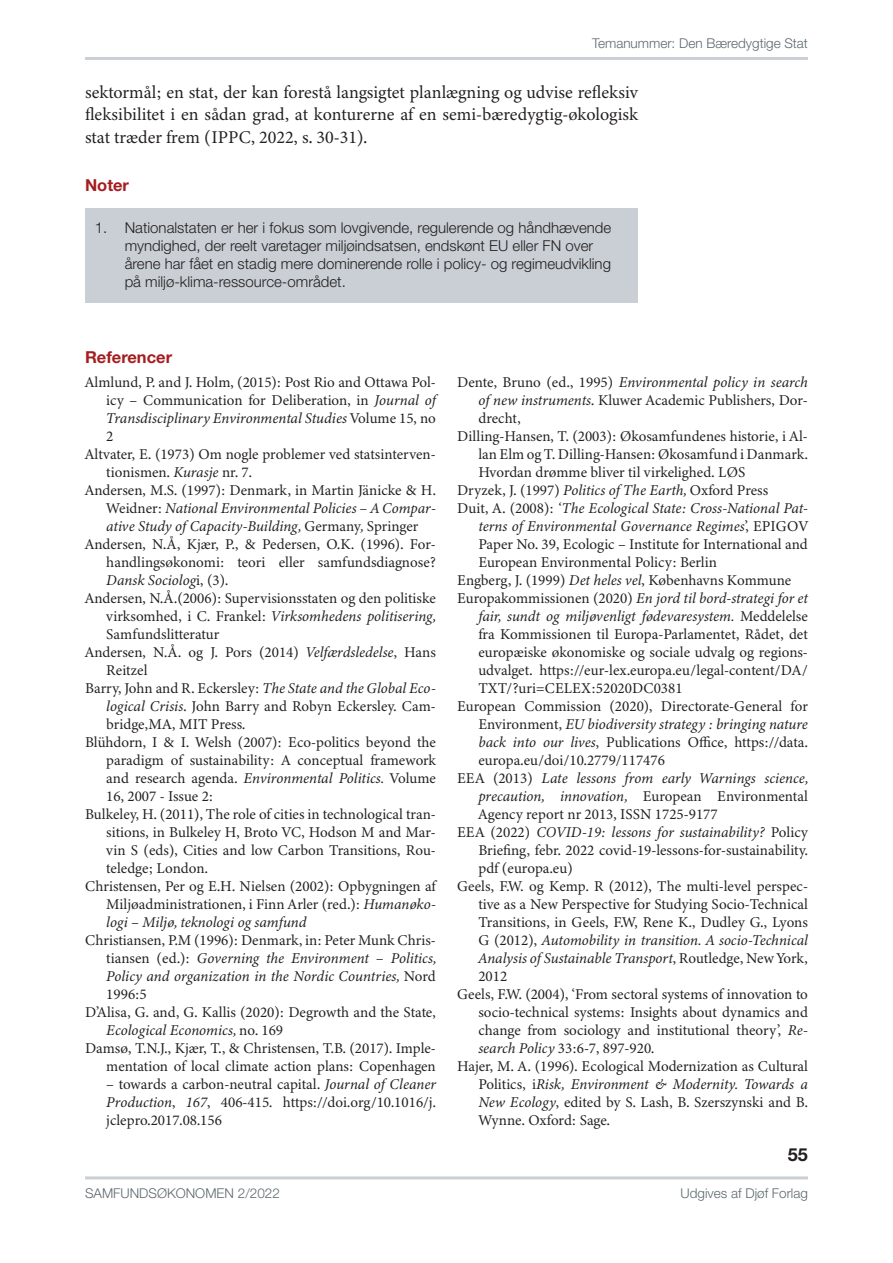
<style>
.page{position:relative;width:893px;height:1263px;background:#fff}
.page>*{position:absolute;margin:0;border:0;box-sizing:border-box;transform-origin:0 0}
.t1{font:18px/22.5px "Minion 3";color:#231f20;text-align:justify}
.t2{font:700 18px "Helvetica Neue LT Std";color:#231f20}
.t3{font:700 16.5px "Helvetica Neue LT Std";color:#a41d20}
.t4{font:15px/18px "Minion 3";color:#231f20;text-align:justify}
.t5{font:italic 15px "Minion 3";color:#231f20}
.t6{font:300 15px/18px "Helvetica Neue LT Std";color:#231f20}
.t7{font:300 13.5px "Helvetica Neue LT Std";color:#5e696f}
.s1{font-style:italic}
.s2{font-style:normal}
</style>
<div class="page">
<hr style="left:85px;top:1176px;width:723px;height:3px;background:#c9cfd4">
<hr style="left:85px;top:57px;width:723px;height:3px;background:#c9cfd4">
<div style="left:85px;top:208px;width:553px;height:95px;background:#c9cfd4"></div>
<p class="t7" style="left:592px;top:35px;width:217px">Temanummer: Den Bæredygtige Stat</p>
<p class="t1" style="left:85px;top:81px;width:554px">sektormål; en stat, der kan forestå langsigtet planlægning og udvise refleksiv fleksibilitet i en sådan grad, at konturerne af en semi-bæredygtig-økologisk stat træder frem (IPPC, 2022, s. 30-31).</p>
<p class="t3" style="left:85px;top:175px;width:46px">Noter</p>
<p class="t6" style="left:125px;top:219px;width:488px;text-indent:-30px">1. Nationalstaten er her i fokus som lovgivende, regulerende og håndhævende myndighed, der reelt varetager miljøindsatsen, endskønt EU eller FN over årene har fået en stadig mere dominerende rolle i policy- og regimeudvikling på miljø-klima-ressource-området.</p>
<p class="t3" style="left:85px;top:346px;width:89px">Referencer</p>
<p class="t4" style="left:85px;top:373px;width:352px">Almlund, P. and J. Holm, (2015): Post Rio and Ottawa Pol-</p>
<p class="t4" style="left:106px;top:391px;width:331px">icy – Communication for Deliberation, in <span class="s1">Journal of</span></p>
<p class="t5" style="left:106px;top:408px;width:331px">Transdisciplinary Environmental Studies <span class="s2">Volume 15, no</span></p>
<p class="t4" style="left:106px;top:427px;width:9px">2</p>
<p class="t4" style="left:85px;top:445px;width:352px">Altvater, E. (1973) Om nogle problemer ved statsinterven-</p>
<p class="t4" style="left:106px;top:463px;width:147px">tionismen. <span class="s1">Kurasje</span> nr. 7.</p>
<p class="t4" style="left:85px;top:481px;width:352px">Andersen, M.S. (1997): Denmark, in Martin Jänicke &amp; H.</p>
<p class="t5" style="left:106px;top:498px;width:331px"><span class="s2">Weidner:</span> National Environmental Policies – A Compar-</p>
<p class="t5" style="left:106px;top:516px;width:314px">ative Study of Capacity-Building, <span class="s2">Germany</span>, <span class="s2">Springer</span></p>
<p class="t4" style="left:85px;top:535px;width:352px">Andersen, N.Å, Kjær, P., &amp; Pedersen, O.K. (1996). For-</p>
<p class="t4" style="left:106px;top:553px;width:331px">handlingsøkonomi: teori eller samfundsdiagnose?</p>
<p class="t5" style="left:106px;top:570px;width:123px">Dansk Sociolog<span class="s2">i, (3).</span></p>
<p class="t4" style="left:85px;top:589px;width:352px">Andersen, N.Å.(2006): Supervisionsstaten og den politiske</p>
<p class="t5" style="left:106px;top:606px;width:331px"><span class="s2">virksomhed, i C. Frankel:</span> Virksomhedens politisering,</p>
<p class="t4" style="left:106px;top:625px;width:114px">Samfundslitteratur</p>
<p class="t4" style="left:85px;top:643px;width:352px">Andersen, N.Å. og J. Pors (2014) <span class="s1">Velfærdsledelse</span>, Hans</p>
<p class="t4" style="left:106px;top:661px;width:43px">Reitzel</p>
<p class="t4" style="left:85px;top:679px;width:352px">Barry, John and R. Eckersley: <span class="s1">The State and the Global Eco-</span></p>
<p class="t4" style="left:106px;top:697px;width:331px"><span class="s1">logical Crisis</span>. John Barry and Robyn Eckersley. Cam-</p>
<p class="t4" style="left:106px;top:715px;width:141px">bridge,MA, MIT Press.</p>
<p class="t4" style="left:85px;top:733px;width:352px">Blühdorn, I &amp; I. Welsh (2007): Eco-politics beyond the</p>
<p class="t4" style="left:106px;top:751px;width:331px">paradigm of sustainability: A conceptual framework</p>
<p class="t4" style="left:106px;top:769px;width:331px">and research agenda. <span class="s1">Environmental Politics.</span> Volume</p>
<p class="t4" style="left:106px;top:787px;width:108px">16, 2007 - Issue 2:</p>
<p class="t4" style="left:85px;top:805px;width:352px">Bulkeley, H. (2011), The role of cities in technological tran-</p>
<p class="t4" style="left:106px;top:823px;width:331px">sitions, in Bulkeley H, Broto VC, Hodson M and Mar-</p>
<p class="t4" style="left:106px;top:841px;width:331px">vin S (eds), Cities and low Carbon Transitions, Rou-</p>
<p class="t4" style="left:106px;top:859px;width:103px">teledge; London.</p>
<p class="t4" style="left:85px;top:877px;width:352px">Christensen, Per og E.H. Nielsen (2002): Opbygningen af</p>
<p class="t4" style="left:106px;top:895px;width:331px">Miljøadministrationen, i Finn Arler (red.): <span class="s1">Humanøko-</span></p>
<p class="t5" style="left:106px;top:912px;width:202px">logi – Miljø, teknologi og samfund</p>
<p class="t4" style="left:85px;top:931px;width:352px">Christiansen, P.M (1996): Denmark, in: Peter Munk Chris-</p>
<p class="t5" style="left:106px;top:948px;width:331px"><span class="s2">tiansen (ed.):</span> Governing the Environment – Politics,</p>
<p class="t5" style="left:106px;top:966px;width:331px">Policy and organization in the Nordic Countries, <span class="s2">Nord</span></p>
<p class="t4" style="left:106px;top:985px;width:42px">1996:5</p>
<p class="t4" style="left:85px;top:1003px;width:352px">D’Alisa, G. and, G. Kallis (2020): Degrowth and the State,</p>
<p class="t5" style="left:106px;top:1020px;width:178px">Ecological Economics, <span class="s2">no. 169</span></p>
<p class="t4" style="left:85px;top:1039px;width:352px">Damsø, T.N.J., Kjær, T., &amp; Christensen, T.B. (2017). Imple-</p>
<p class="t4" style="left:106px;top:1057px;width:331px">mentation of local climate action plans: Copenhagen</p>
<p class="t4" style="left:106px;top:1075px;width:331px">– towards a carbon-neutral capital. <span class="s1">Journal of Cleaner Production</span>, <span class="s1">167</span>, 406-415. https://doi.org/10.1016/j. jclepro.2017.08.156</p>
<p class="t5" style="left:457px;top:372px;width:352px"><span class="s2">Dente, Bruno (ed., 1995)</span> Environmental policy in search</p>
<p class="t4" style="left:478px;top:391px;width:331px"><span class="s1">of new instruments</span>. Kluwer Academic Publishers, Dor-</p>
<p class="t4" style="left:478px;top:409px;width:44px">drecht,</p>
<p class="t4" style="left:457px;top:427px;width:352px">Dilling-Hansen, T. (2003): Økosamfundenes historie, i Al-</p>
<p class="t4" style="left:478px;top:445px;width:331px">lan Elm og T. Dilling-Hansen: Økosamfund i Danmark.</p>
<p class="t4" style="left:478px;top:463px;width:268px">Hvordan drømme bliver til virkelighed. LØS</p>
<p class="t4" style="left:457px;top:481px;width:313px">Dryzek, J. (1997) <span class="s1">Politics of The Earth,</span> Oxford Press</p>
<p class="t5" style="left:457px;top:498px;width:352px"><span class="s2">Duit, A. (2008):</span> ‘The Ecological State: Cross-National Pat-</p>
<p class="t5" style="left:478px;top:516px;width:331px">terns of Environmental Governance Regimes<span class="s2">’, EPIGOV</span></p>
<p class="t4" style="left:478px;top:535px;width:331px">Paper No. 39, Ecologic – Institute for International and</p>
<p class="t4" style="left:478px;top:553px;width:240px">European Environmental Policy: Berlin</p>
<p class="t4" style="left:457px;top:571px;width:336px">Engberg, J. (1999) <span class="s1">Det heles vel</span>, Københavns Kommune</p>
<p class="t5" style="left:457px;top:588px;width:352px"><span class="s2">Europakommissionen (2020)</span> En jord til bord-strategi for et</p>
<p class="t5" style="left:478px;top:606px;width:331px">fair, sundt og miljøvenligt fødevaresystem. <span class="s2">Meddelelse</span></p>
<p class="t4" style="left:478px;top:625px;width:331px">fra Kommissionen til Europa-Parlamentet, Rådet, det</p>
<p class="t4" style="left:478px;top:643px;width:331px">europæiske økonomiske og sociale udvalg og regions-</p>
<p class="t4" style="left:478px;top:661px;width:331px">udvalget. https://eur-lex.europa.eu/legal-content/DA/</p>
<p class="t4" style="left:478px;top:679px;width:206px">TXT/?uri=CELEX:52020DC0381</p>
<p class="t4" style="left:457px;top:697px;width:352px">European Commission (2020), Directorate-General for</p>
<p class="t5" style="left:478px;top:714px;width:331px"><span class="s2">Environment,</span> EU biodiversity strategy : bringing nature</p>
<p class="t4" style="left:478px;top:733px;width:331px"><span class="s1">back into our lives</span>, Publications Office, https://data.</p>
<p class="t4" style="left:478px;top:751px;width:188px">europa.eu/doi/10.2779/117476</p>
<p class="t5" style="left:457px;top:768px;width:352px"><span class="s2">EEA (2013)</span> Late lessons from early Warnings science,</p>
<p class="t5" style="left:478px;top:786px;width:331px">precaution, innovation, <span class="s2">European Environmental</span></p>
<p class="t4" style="left:478px;top:805px;width:241px">Agency report nr 2013, ISSN 1725‑9177</p>
<p class="t5" style="left:457px;top:822px;width:352px"><span class="s2">EEA (2022)</span> COVID-19: lessons for sustainability? <span class="s2">Policy</span></p>
<p class="t4" style="left:478px;top:841px;width:331px">Briefing, febr. 2022 covid-19-lessons-for-sustainability.</p>
<p class="t4" style="left:478px;top:859px;width:96px">pdf (europa.eu)</p>
<p class="t4" style="left:457px;top:877px;width:352px">Geels, F.W. og Kemp. R (2012), The multi-level perspec-</p>
<p class="t4" style="left:478px;top:895px;width:331px">tive as a New Perspective for Studying Socio-Technical</p>
<p class="t4" style="left:478px;top:913px;width:331px">Transitions, in Geels, F.W, Rene K., Dudley G., Lyons</p>
<p class="t5" style="left:478px;top:930px;width:331px"><span class="s2">G (2012),</span> Automobility in transition. A socio-Technical</p>
<p class="t5" style="left:478px;top:948px;width:331px">Analysis of Sustainable Transport<span class="s2">, Routledge, New York,</span></p>
<p class="t4" style="left:478px;top:967px;width:30px">2012</p>
<p class="t4" style="left:457px;top:985px;width:352px">Geels, F.W. (2004), ‘From sectoral systems of innovation to</p>
<p class="t4" style="left:478px;top:1003px;width:331px">socio-technical systems: Insights about dynamics and</p>
<p class="t4" style="left:478px;top:1021px;width:331px">change from sociology and institutional theory’, <span class="s1">Re-</span></p>
<p class="t4" style="left:478px;top:1039px;width:177px"><span class="s1">search Policy</span> 33:6-7, 897-920.</p>
<p class="t4" style="left:457px;top:1057px;width:352px">Hajer, M. A. (1996). Ecological Modernization as Cultural</p>
<p class="t5" style="left:478px;top:1074px;width:331px"><span class="s2">Politics, i</span>Risk, Environment &amp; Modernity. Towards a</p>
<p class="t4" style="left:478px;top:1093px;width:331px"><span class="s1">New Ecology</span>, edited by S. Lash, B. Szerszynski and B.</p>
<p class="t4" style="left:478px;top:1111px;width:133px">Wynne. Oxford: Sage.</p>
<p class="t2" style="left:788px;top:1143px;width:22px">55</p>
<p class="t7" style="left:85px;top:1185px;width:196px">SAMFUNDSØKONOMEN 2/2022</p>
<p class="t7" style="left:681px;top:1185px;width:129px">Udgives af Djøf Forlag</p>
</div>
